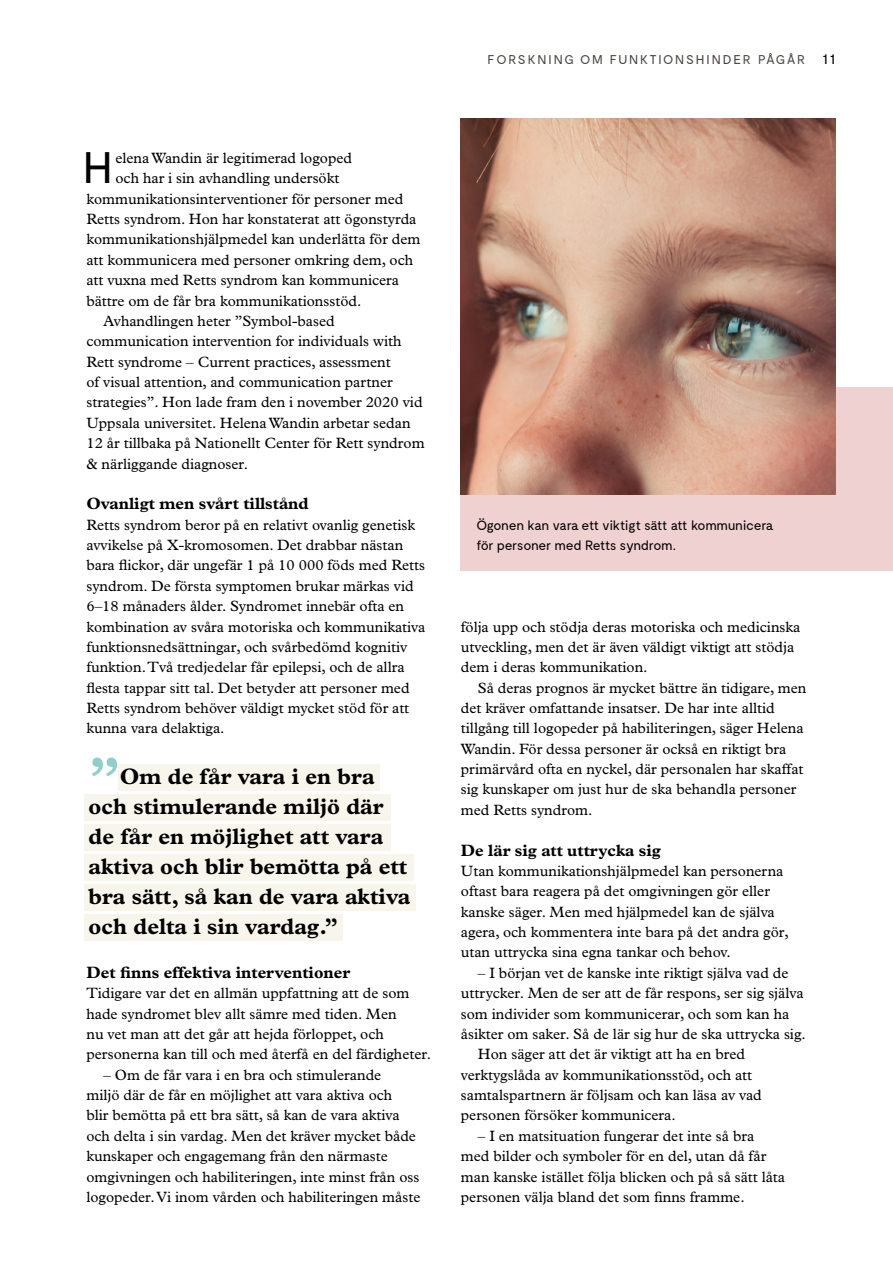
<style>
.page{position:relative;width:893px;height:1263px;background:#fff}
.page>*{position:absolute;margin:0;border:0;box-sizing:border-box;transform-origin:0 0}
.Citat{font:700 condensed 60px "Plantin Std";color:#91cec9}
.Brödtext_Plantin___m{font:44.1px "Moderat";color:#000}
.Citat-2{font:700 22.5px/30px "Plantin Std";color:#000}
.H2_-_Mellanrubrik{font:700 16.5px "Plantin Std";color:#000}
.Brödtext_Plantin{font:15px/20.4px "Plantin Std";color:#000}
.Brödtext_Plantin_-_u{font:15px/20.4px "Plantin Std";color:#000}
.Brödtext_Plantin___m-2{font:15px "Plantin Std";color:#000}
.Bild-_och_faktatext{font:13.5px/20.4px "Moderat";letter-spacing:-.03em;color:#000}
.t1{font:12.75px "Moderat";letter-spacing:.14em;color:#4b4744}
.s1{font-size:15px;color:#000}
</style>
<div class="page">
<div style="left:461px;top:387px;width:432px;height:183px;background:#f0d1d1"></div>
<img style="left:461px;top:119px;width:374px;height:375px">
<div style="left:84px;top:914px;width:259px;height:27px;background:#f8f5ec"></div>
<div style="left:84px;top:884px;width:331px;height:27px;background:#f8f5ec"></div>
<div style="left:84px;top:854px;width:330px;height:27px;background:#f8f5ec"></div>
<div style="left:84px;top:824px;width:307px;height:27px;background:#f8f5ec"></div>
<div style="left:84px;top:794px;width:307px;height:27px;background:#f8f5ec"></div>
<div style="left:118px;top:764px;width:262px;height:27px;background:#f8f5ec"></div>
<p class="t1" style="left:488px;top:53px;width:349px">FORSKNING OM FUNKTIONSHINDER PÅGÅR <span class="s1">11</span></p>
<p class="Brödtext_Plantin___m" style="left:83px;top:143px;width:31px">H</p>
<p class="Brödtext_Plantin___m-2" style="left:116px;top:149px;width:238px">elena Wandin är legitimerad logoped</p>
<p class="Brödtext_Plantin___m-2" style="left:116px;top:170px;width:225px">och har i sin avhandling undersökt</p>
<p class="Brödtext_Plantin___m-2" style="left:86px;top:190px;width:318px">kommunikationsinterventioner för personer med</p>
<p class="Brödtext_Plantin___m-2" style="left:86px;top:210px;width:332px">Retts syndrom. Hon har konstaterat att ögonstyrda</p>
<p class="Brödtext_Plantin___m-2" style="left:86px;top:231px;width:336px">kommunikationshjälpmedel kan underlätta för dem</p>
<p class="Brödtext_Plantin___m-2" style="left:86px;top:251px;width:328px">att kommunicera med personer omkring dem, och</p>
<p class="Brödtext_Plantin___m-2" style="left:86px;top:272px;width:314px">att vuxna med Retts syndrom kan kommunicera</p>
<p class="Brödtext_Plantin___m-2" style="left:86px;top:292px;width:277px">bättre om de får bra kommunikationsstöd.</p>
<p class="Brödtext_Plantin" style="left:86px;top:311px;width:340px;text-indent:17px">Avhandlingen heter ”Symbol-based communication intervention for individuals with Rett syndrome – Current practices, assessment<br>of visual attention, and communication partner strategies”. Hon lade fram den i november 2020 vid Uppsala universitet. Helena Wandin arbetar sedan 12 år tillbaka på Nationellt Center för Rett syndrom &amp; närliggande diagnoser.</p>
<h2 class="H2_-_Mellanrubrik" style="left:86px;top:494px;width:224px">Ovanligt men svårt tillstånd</h2>
<p class="Brödtext_Plantin_-_u" style="left:86px;top:514px;width:340px">Retts syndrom beror på en relativt ovanlig genetisk avvikelse på X-kromosomen. Det drabbar nästan bara flickor, där ungefär 1 på 10 000 föds med Retts syndrom. De första symptomen brukar märkas vid 6–18 månaders ålder. Syndromet innebär ofta en kombination av svåra motoriska och kommunikativa funktionsnedsättningar, och svårbedömd kognitiv funktion. Två tredjedelar får epilepsi, och de allra flesta tappar sitt tal. Det betyder att personer med Retts syndrom behöver väldigt mycket stöd för att kunna vara delaktiga.</p>
<p class="Bild-_och_faktatext" style="left:476px;top:515px;width:299px">Ögonen kan vara ett viktigt sätt att kommunicera för personer med Retts syndrom.</p>
<p class="Brödtext_Plantin" style="left:461px;top:616px;width:341px">följa upp och stödja deras motoriska och medicinska utveckling, men det är även väldigt viktigt att stödja dem i deras kommunikation.</p>
<p class="Brödtext_Plantin" style="left:461px;top:677px;width:347px;text-indent:17px">Så deras prognos är mycket bättre än tidigare, men det kräver omfattande insatser. De har inte alltid tillgång till logopeder på habiliteringen, säger Helena Wandin. För dessa personer är också en riktigt bra primärvård ofta en nyckel, där personalen har skaffat sig kunskaper om just hur de ska behandla personer med Retts syndrom.</p>
<h2 class="H2_-_Mellanrubrik" style="left:461px;top:840px;width:202px">De lär sig att uttrycka sig</h2>
<p class="Brödtext_Plantin_-_u" style="left:461px;top:861px;width:329px">Utan kommunikationshjälpmedel kan personerna oftast bara reagera på det omgivningen gör eller kanske säger. Men med hjälpmedel kan de själva agera, och kommentera inte bara på det andra gör, utan uttrycka sina egna tankar och behov.</p>
<p class="Brödtext_Plantin" style="left:461px;top:963px;width:346px;text-indent:17px">– I början vet de kanske inte riktigt själva vad de uttrycker. Men de ser att de får respons, ser sig själva som individer som kommunicerar, och som kan ha åsikter om saker. Så de lär sig hur de ska uttrycka sig.</p>
<p class="Brödtext_Plantin" style="left:461px;top:1044px;width:302px;text-indent:17px">Hon säger att det är viktigt att ha en bred verktygslåda av kommunikationsstöd, och att samtalspartnern är följsam och kan läsa av vad personen försöker kommunicera.</p>
<p class="Brödtext_Plantin" style="left:461px;top:1125px;width:326px;text-indent:17px">– I en matsituation fungerar det inte så bra med bilder och symboler för en del, utan då får man kanske istället följa blicken och på så sätt låta personen välja bland det som finns framme.</p>
<p class="Citat" style="left:89px;top:744px;width:33px">”</p>
<p class="Citat-2" style="left:89px;top:761px;width:323px;text-indent:31px">Om de får vara i en bra och stimulerande miljö där de får en möjlighet att vara aktiva och blir bemötta på ett bra sätt, så kan de vara aktiva</p>
<p class="Citat-2" style="left:89px;top:911px;width:251px">och delta i sin vardag.”</p>
<h2 class="H2_-_Mellanrubrik" style="left:86px;top:962px;width:265px">Det finns effektiva interventioner</h2>
<p class="Brödtext_Plantin_-_u" style="left:86px;top:983px;width:346px">Tidigare var det en allmän uppfattning att de som hade syndromet blev allt sämre med tiden. Men<br>nu vet man att det går att hejda förloppet, och personerna kan till och med återfå en del färdigheter.</p>
<p class="Brödtext_Plantin" style="left:86px;top:1064px;width:336px;text-indent:17px">– Om de får vara i en bra och stimulerande<br>miljö där de får en möjlighet att vara aktiva och<br>blir bemötta på ett bra sätt, så kan de vara aktiva och delta i sin vardag. Men det kräver mycket både kunskaper och engagemang från den närmaste omgivningen och habiliteringen, inte minst från oss logopeder. Vi inom vården och habiliteringen måste</p>
</div>
